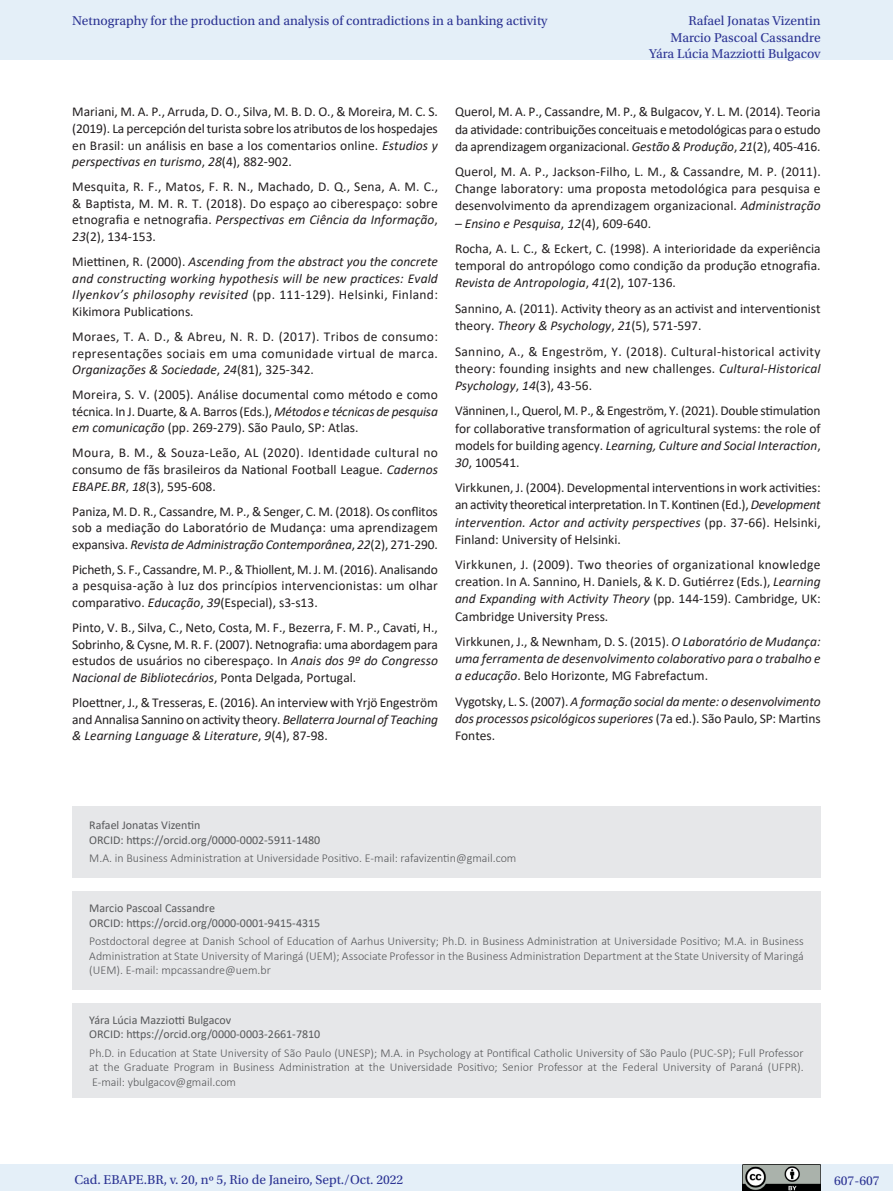
<style>
.page{position:relative;width:893px;height:1191px;background:#fff}
.page>*{position:absolute;margin:0;border:0;box-sizing:border-box;transform-origin:0 0}
.Referencias{font:13.5px/16.5px "Calibri";color:#231f20;text-align:justify}
.Referencias-2{font:italic 13.5px/17.1px "Calibri";color:#231f20;text-align:justify}
.t1{font:13.5px/16.5px "Utopia Std";color:#2b3393;text-align:right}
._06_3_nota_de_fim_au{font:300 12px/14.4px "Calibri";color:#57585a;text-align:justify}
._06_3_nota_de_fim_au-2{font:12px "Calibri";color:#57585a}
.s1{font-style:italic}
.s2{font-style:normal}
</style>
<div class="page">
<div style="left:0;top:0;width:893px;height:60px;background:#e4eff8"></div>
<div style="left:0;top:1164px;width:893px;height:27px;background:#e4eff8"></div>
<img style="left:743px;top:1164px;width:78px;height:27px">
<div style="left:72px;top:806px;width:749px;height:291px;background:#e6e7e9"></div>
<div style="left:72px;top:990px;width:751px;height:12px;background:#fff"></div>
<div style="left:72px;top:878px;width:751px;height:13px;background:#fff"></div>
<p class="t1" style="left:72px;top:13px;width:477px">Netnography for the production and analysis of contradictions in a banking activity</p>
<p class="t1" style="left:649px;top:13px;width:173px">Rafael Jonatas Vizentin<br>Marcio Pascoal Cassandre<br>Yára Lúcia Mazziotti Bulgacov</p>
<p class="Referencias" style="left:72px;top:103px;width:367px">Mariani, M. A. P., Arruda, D. O., Silva, M. B. D. O., &amp; Moreira, M. C. S. (2019). La percepción del turista sobre los atributos de los hospedajes en Brasil: un análisis en base a los comentarios online. <span class="s1">Estudios y perspectivas en turismo</span>, <span class="s1">28</span>(4), 882-902.</p>
<p class="Referencias" style="left:72px;top:178px;width:367px">Mesquita, R. F., Matos, F. R. N., Machado, D. Q., Sena, A. M. C., &amp; Baptista, M. M. R. T. (2018). Do espaço ao ciberespaço: sobre etnografia e netnografia. <span class="s1">Perspectivas em Ciência da Informação</span>, <span class="s1">23</span>(2), 134-153.</p>
<p class="Referencias-2" style="left:72px;top:253px;width:367px;line-height:16.5px"><span class="s2">Miettinen, R. (2000).</span> Ascending from the abstract you the concrete and constructing working hypothesis will be new practices: Evald Ilyenkov’s philosophy revisited <span class="s2">(pp. 111-129). Helsinki, Finland:<br>Kikimora Publications.</span></p>
<p class="Referencias" style="left:72px;top:328px;width:367px">Moraes, T. A. D., &amp; Abreu, N. R. D. (2017). Tribos de consumo: representações sociais em uma comunidade virtual de marca.<br><span class="s1">Organizações &amp; Sociedade</span>, <span class="s1">24</span>(81), 325-342.</p>
<p class="Referencias" style="left:72px;top:386px;width:367px">Moreira, S. V. (2005). Análise documental como método e como técnica. In J. Duarte, &amp; A. Barros (Eds.), <span class="s1">Métodos e técnicas de pesquisa em comunicação</span> (pp. 269-279). São Paulo, SP: Atlas.</p>
<p class="Referencias" style="left:72px;top:444px;width:367px">Moura, B. M., &amp; Souza-Leão, AL (2020). Identidade cultural no consumo de fãs brasileiros da National Football League. <span class="s1">Cadernos EBAPE.BR</span>, <span class="s1">18</span>(3), 595-608.</p>
<p class="Referencias" style="left:72px;top:502px;width:367px">Paniza, M. D. R., Cassandre, M. P., &amp; Senger, C. M. (2018). Os conflitos sob a mediação do Laboratório de Mudança: uma aprendizagem expansiva. <span class="s1">Revista de Administração Contemporânea</span>, <span class="s1">22</span>(2), 271-290.</p>
<p class="Referencias" style="left:72px;top:561px;width:367px">Picheth, S. F., Cassandre, M. P., &amp; Thiollent, M. J. M. (2016). Analisando a pesquisa-ação à luz dos princípios intervencionistas: um olhar comparativo. <span class="s1">Educação</span>, <span class="s1">39</span>(Especial), s3-s13.</p>
<p class="Referencias" style="left:72px;top:619px;width:367px">Pinto, V. B., Silva, C., Neto, Costa, M. F., Bezerra, F. M. P., Cavati, H., Sobrinho, &amp; Cysne, M. R. F. (2007). Netnografia: uma abordagem para estudos de usuários no ciberespaço. In <span class="s1">Anais dos 9º do Congresso Nacional de Bibliotecários</span>, Ponta Delgada, Portugal.</p>
<p class="Referencias" style="left:72px;top:694px;width:367px">Ploettner, J., &amp; Tresseras, E. (2016). An interview with Yrjö Engeström and Annalisa Sannino on activity theory. <span class="s1">Bellaterra Journal of Teaching &amp; Learning Language &amp; Literature</span>, <span class="s1">9</span>(4), 87-98.</p>
<p class="Referencias" style="left:455px;top:103px;width:367px;line-height:17.1px">Querol, M. A. P., Cassandre, M. P., &amp; Bulgacov, Y. L. M. (2014). Teoria da atividade: contribuições conceituais e metodológicas para o estudo da aprendizagem organizacional. <span class="s1">Gestão &amp; Produção</span>, <span class="s1">21</span>(2), 405-416.</p>
<p class="Referencias" style="left:455px;top:163px;width:367px;line-height:17.1px">Querol, M. A. P., Jackson-Filho, L. M., &amp; Cassandre, M. P. (2011).<br>Change laboratory: uma proposta metodológica para pesquisa e desenvolvimento da aprendizagem organizacional. <span class="s1">Administração</span></p>
<p class="Referencias-2" style="left:455px;top:214px;width:198px">– Ensino e Pesquisa<span class="s2">,</span> 12<span class="s2">(4), 609-640.</span></p>
<p class="Referencias" style="left:455px;top:240px;width:367px;line-height:17.1px">Rocha, A. L. C., &amp; Eckert, C. (1998). A interioridade da experiência temporal do antropólogo como condição da produção etnografia.<br><span class="s1">Revista de Antropologia</span>, <span class="s1">41</span>(2), 107-136.</p>
<p class="Referencias" style="left:455px;top:299px;width:367px;line-height:17.1px">Sannino, A. (2011). Activity theory as an activist and interventionist theory. <span class="s1">Theory &amp; Psychology</span>, <span class="s1">21</span>(5), 571-597.</p>
<p class="Referencias" style="left:455px;top:342px;width:367px;line-height:17.1px">Sannino, A., &amp; Engeström, Y. (2018). Cultural-historical activity theory: founding insights and new challenges. <span class="s1">Cultural-Historical Psychology</span>, <span class="s1">14</span>(3), 43-56.</p>
<p class="Referencias" style="left:455px;top:402px;width:367px;line-height:17.1px">Vänninen, I., Querol, M. P., &amp; Engeström, Y. (2021). Double stimulation for collaborative transformation of agricultural systems: the role of models for building agency. <span class="s1">Learning, Culture and Social Interaction</span>, <span class="s1">30</span>, 100541.</p>
<p class="Referencias" style="left:455px;top:479px;width:367px;line-height:17.1px">Virkkunen, J. (2004). Developmental interventions in work activities: an activity theoretical interpretation. In T. Kontinen (Ed.), <span class="s1">Development intervention. Actor and activity perspectives</span> (pp. 37-66). Helsinki, Finland: University of Helsinki.</p>
<p class="Referencias" style="left:455px;top:556px;width:367px;line-height:17.1px">Virkkunen, J. (2009). Two theories of organizational knowledge creation. In A. Sannino, H. Daniels, &amp; K. D. Gutiérrez (Eds.), <span class="s1">Learning and Expanding with Activity Theory</span> (pp. 144-159). Cambridge, UK:<br>Cambridge University Press.</p>
<p class="Referencias-2" style="left:455px;top:632px;width:367px"><span class="s2">Virkkunen, J., &amp; Newnham, D. S. (2015).</span> O Laboratório de Mudança: uma ferramenta de desenvolvimento colaborativo para o trabalho e a educação<span class="s2">. Belo Horizonte, MG Fabrefactum.</span></p>
<p class="Referencias-2" style="left:455px;top:692px;width:367px"><span class="s2">Vygotsky, L. S. (2007).</span> A formação social da mente: o desenvolvimento dos processos psicológicos superiores <span class="s2">(7a ed.). São Paulo, SP: Martins Fontes.</span></p>
<p class="_06_3_nota_de_fim_au-2" style="left:89px;top:817px;width:113px">Rafael Jonatas Vizentin</p>
<p class="_06_3_nota_de_fim_au-2" style="left:89px;top:831px;width:233px">ORCID: https://orcid.org/0000-0002-5911-1480</p>
<p class="_06_3_nota_de_fim_au" style="left:89px;top:851px;width:429px">M.A. in Business Administration at Universidade Positivo. E-mail: rafavizentin@gmail.com</p>
<p class="_06_3_nota_de_fim_au-2" style="left:89px;top:900px;width:127px">Marcio Pascoal Cassandre</p>
<p class="_06_3_nota_de_fim_au-2" style="left:89px;top:914px;width:233px">ORCID: https://orcid.org/0000-0001-9415-4315</p>
<p class="_06_3_nota_de_fim_au" style="left:89px;top:934px;width:716px">Postdoctoral degree at Danish School of Education of Aarhus University; Ph.D. in Business Administration at Universidade Positivo; M.A. in Business Administration at State University of Maringá (UEM); Associate Professor in the Business Administration Department at the State University of Maringá (UEM). E-mail: mpcassandre@uem.br</p>
<p class="_06_3_nota_de_fim_au-2" style="left:89px;top:1011px;width:143px">Yára Lúcia Mazziotti Bulgacov</p>
<p class="_06_3_nota_de_fim_au-2" style="left:89px;top:1026px;width:233px">ORCID: https://orcid.org/0000-0003-2661-7810</p>
<p class="_06_3_nota_de_fim_au" style="left:89px;top:1045px;width:716px">Ph.D. in Education at State University of São Paulo (UNESP); M.A. in Psychology at Pontifical Catholic University of São Paulo (PUC-SP); Full Professor at the Graduate Program in Business Administration at the Universidade Positivo; Senior Professor at the Federal University of Paraná (UFPR).<br>E-mail: ybulgacov@gmail.com</p>
<p class="t1" style="left:74px;top:1171px;width:331px">Cad. EBAPE.BR, v. 20, nº 5, Rio de Janeiro, Sept./Oct. 2022</p>
<p class="t1" style="left:834px;top:1172px;width:47px">607-607</p>
</div>
